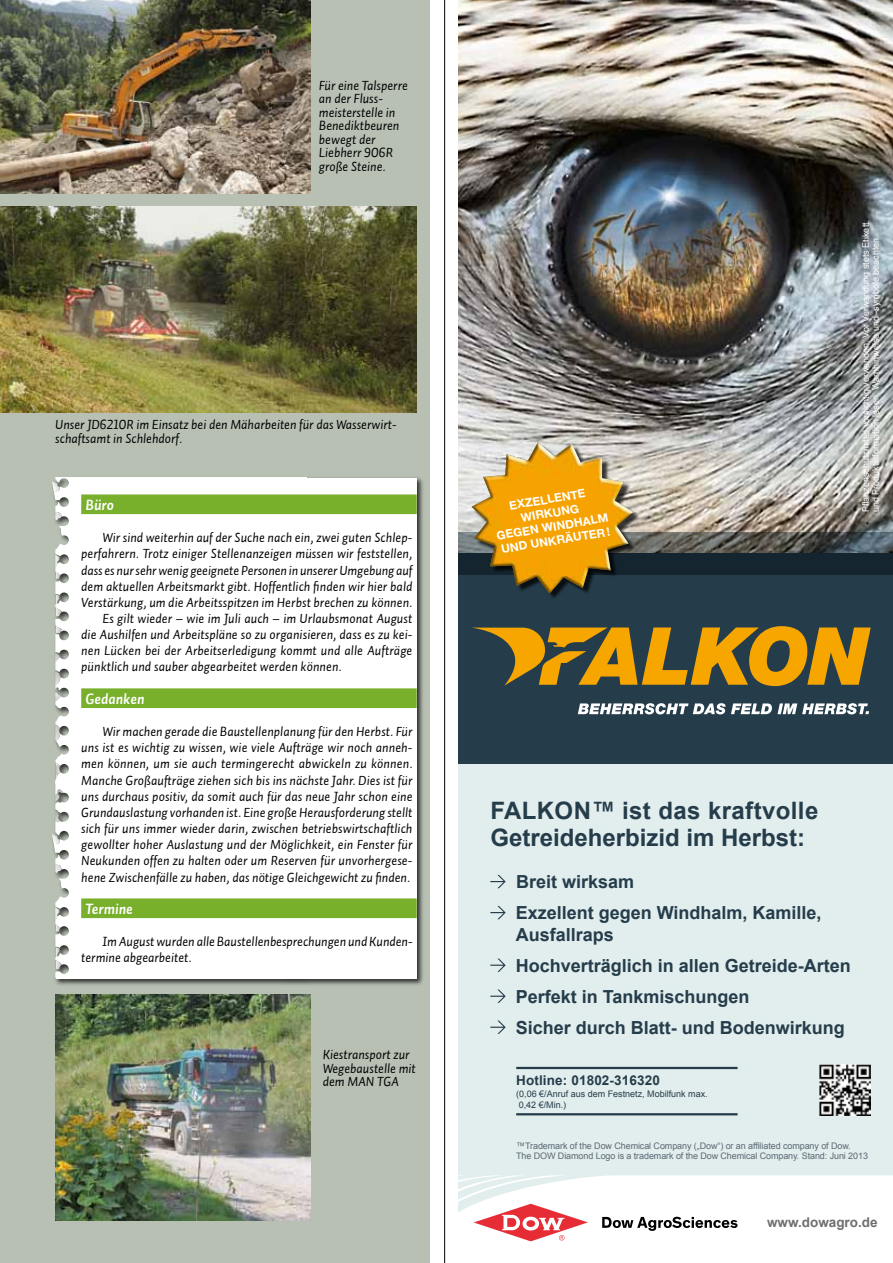
<style>
.page{position:relative;width:893px;height:1263px;background:#fff}
.page>*{position:absolute;margin:0;border:0;box-sizing:border-box;transform-origin:0 0}
.t1{font:700 24px/27px "Arial";color:#253d4b}
.t2{font:700 18px/31px "Arial";color:#253d4b}
.t3{font:15px "Auto 1 Bold Italic LF";color:#fff}
.t4{font:13.5px/13.5px "Auto 1 Italic LF";color:#000}
.t5{font:700 13.5px "Arial";letter-spacing:.01em;color:#253d4b}
.t6{font:700 13.5px "Arial";color:#706f6f}
.t7{font:700 11.7px/14px "Helvetica Neue LT Std";color:#fff;text-align:center}
.t8{font:9px/10.8px "Arial";letter-spacing:-.01em;color:#5c6875}
.t9{font:9px/9.8px "Arial";color:#fff}
.t10{font:9px/10.5px "Arial";color:#253d4b}
</style>
<div class="page">
<div style="left:0;top:0;width:429px;height:1263px;background:#b7c0b3"></div>
<hr style="left:444px;top:0;width:1px;height:1263px;background:#000">
<div style="left:51px;top:476px;width:373px;height:510px;background:#000;opacity:.75"></div>
<div style="left:54px;top:477px;width:228px;height:304px;background:#fff"></div>
<svg style="left:55px;top:762px;width:6px;height:18px"></svg>
<svg style="left:55px;top:724px;width:5px;height:17px"></svg>
<svg style="left:55px;top:654px;width:5px;height:8px"></svg>
<svg style="left:55px;top:625px;width:7px;height:8px"></svg>
<svg style="left:55px;top:595px;width:7px;height:21px"></svg>
<svg style="left:52px;top:481px;width:8px;height:10px"></svg>
<svg style="left:55px;top:512px;width:7px;height:8px"></svg>
<div style="left:54px;top:781px;width:228px;height:197px;background:#fff"></div>
<svg style="left:55px;top:948px;width:7px;height:21px"></svg>
<svg style="left:55px;top:812px;width:5px;height:10px"></svg>
<svg style="left:52px;top:834px;width:8px;height:10px"></svg>
<svg style="left:55px;top:865px;width:7px;height:8px"></svg>
<div style="left:282px;top:477px;width:135px;height:501px;background:#fff"></div>
<div style="left:81px;top:494px;width:336px;height:20px;background:#78af2b"></div>
<div style="left:81px;top:688px;width:336px;height:20px;background:#78af2b"></div>
<div style="left:81px;top:898px;width:336px;height:20px;background:#78af2b"></div>
<img style="left:0;top:0;width:310px;height:193px">
<img style="left:0;top:206px;width:417px;height:207px">
<img style="left:55px;top:994px;width:255px;height:227px">
<div style="left:459px;top:0;width:434px;height:1263px;background:#e2eded"></div>
<img style="left:459px;top:0;width:434px;height:532px">
<div style="left:459px;top:553px;width:434px;height:210px;background:#253d4b"></div>
<svg style="left:459px;top:532px;width:434px;height:42px;background:#364044"></svg>
<svg style="left:578px;top:703px;width:194px;height:11px"></svg>
<svg style="left:778px;top:703px;width:91px;height:11px"></svg>
<svg style="left:472px;top:626px;width:399px;height:60px"></svg>
<svg style="left:490px;top:875px;width:16px;height:13px"></svg>
<svg style="left:490px;top:906px;width:16px;height:13px"></svg>
<svg style="left:490px;top:958px;width:16px;height:14px"></svg>
<svg style="left:490px;top:989px;width:16px;height:14px"></svg>
<svg style="left:490px;top:1020px;width:16px;height:14px"></svg>
<img style="left:820px;top:1065px;width:51px;height:51px">
<hr style="left:516px;top:1067px;width:222px;height:2px;background:#253d4b">
<hr style="left:516px;top:1113px;width:222px;height:2px;background:#253d4b">
<div style="left:473px;top:444px;width:167px;height:156px;background:#000;opacity:.75"></div>
<img style="left:472px;top:442px;width:161px;height:152px">
<svg style="left:459px;top:1175px;width:434px;height:88px;background:#f8f0f1"></svg>
<p class="t4" style="left:319px;top:78px;width:90px">Für eine Talsperre an der Fluss&shy;meisterstelle in<br>Benediktbeuren bewegt der<br>Liebherr 906R große Steine.</p>
<p class="t4" style="left:55px;top:418px;width:343px">Unser JD6210R im Einsatz bei den Mäharbeiten für das Wasserwirt&shy;schaftsamt in Schlehdorf.</p>
<p class="t3" style="left:85px;top:495px;width:30px">Büro</p>
<p class="t4" style="left:102px;top:531px;width:311px">Wir sind weiterhin auf der Suche nach ein, zwei guten Schlep-</p>
<p class="t4" style="left:81px;top:547px;width:333px">perfahrern. Trotz einiger Stellenanzeigen müssen wir feststellen,</p>
<p class="t4" style="left:81px;top:563px;width:333px">dass es nur sehr wenig geeignete Personen in unserer Umgebung auf</p>
<p class="t4" style="left:81px;top:579px;width:333px">dem aktuellen Arbeitsmarkt gibt. Hoffentlich finden wir hier bald</p>
<p class="t4" style="left:81px;top:595px;width:333px">Verstärkung, um die Arbeitsspitzen im Herbst brechen zu können.</p>
<p class="t4" style="left:102px;top:612px;width:311px">Es gilt wieder – wie im Juli auch – im Urlaubsmonat August</p>
<p class="t4" style="left:81px;top:628px;width:333px">die Aushilfen und Arbeitspläne so zu organisieren, dass es zu kei-</p>
<p class="t4" style="left:81px;top:644px;width:333px">nen Lücken bei der Arbeitserledigung kommt und alle Aufträge</p>
<p class="t4" style="left:81px;top:660px;width:262px">pünktlich und sauber abgearbeitet werden können.</p>
<p class="t3" style="left:85px;top:689px;width:61px">Gedanken</p>
<p class="t4" style="left:81px;top:723px;width:333px;line-height:16.2px;text-align:justify;text-indent:21px">Wir machen gerade die Baustellenplanung für den Herbst. Für uns ist es wichtig zu wissen, wie viele Aufträge wir noch anneh&shy;men können, um sie auch termingerecht abwickeln zu können.<br>Manche Großaufträge ziehen sich bis ins nächste Jahr. Dies ist für uns durchaus positiv, da somit auch für das neue Jahr schon eine Grundauslastung vorhanden ist. Eine große Herausforderung stellt sich für uns immer wieder darin, zwischen betriebswirtschaftlich gewollter hoher Auslastung und der Möglichkeit, ein Fenster für Neukunden offen zu halten oder um Reserven für unvorhergese&shy;hene Zwischenfälle zu haben, das nötige Gleichgewicht zu finden.</p>
<p class="t3" style="left:85px;top:899px;width:49px">Termine</p>
<p class="t4" style="left:81px;top:933px;width:333px;line-height:16.2px;text-indent:21px">Im August wurden alle Baustellenbesprechungen und Kunden&shy;termine abgearbeitet.</p>
<p class="t4" style="left:319px;top:822px;width:87px">EC180 mit<br>FAE Forstfräse im Anbau am<br>Windachspeicher in Finning</p>
<p class="t4" style="left:323px;top:1048px;width:95px">Kiestransport zur<br>Wegebaustelle mit dem MAN TGA</p>
<p class="t7" style="left:491px;top:501px;width:115px;rotate:-9deg">EXZELLENTE<br>WIRKUNG<br>GEGEN WINDHALM<br>UND UNKRÄUTER !</p>
<p class="t9" style="left:861px;top:512px;width:291px;rotate:-90deg">Pflanzenschutzmittel vorsichtig verwenden. Vor Verwendung stets Etikett und Produktinformation lesen. Warnhinweise und -symbole beachten.</p>
<h1 class="t1" style="left:490px;top:798px;width:330px">FALKON™ ist das kraftvolle<br>Getreideherbizid im Herbst:</h1>
<h2 class="t2" style="left:516px;top:867px;width:307px">Breit wirksam<br>Exzellent gegen Windhalm, Kamille,</h2>
<h2 class="t2" style="left:516px;top:920px;width:337px">Ausfallraps<br>Hochverträglich in allen Getreide-Arten<br>Perfekt in Tankmischungen<br>Sicher durch Blatt- und Bodenwirkung</h2>
<p class="t5" style="left:516px;top:1071px;width:145px">Hotline: 01802-316320</p>
<p class="t10" style="left:516px;top:1089px;width:193px">(0,06 €/Anruf aus dem Festnetz, Mobilfunk max.<br>0,42 €/Min.)</p>
<p class="t8" style="left:516px;top:1140px;width:353px">™Trademark of the Dow Chemical Company („Dow“) or an affiliated company of Dow.<br>The DOW Diamond Logo is a trademark of the Dow Chemical Company. Stand: Juni 2013</p>
<p class="t6" style="left:767px;top:1213px;width:112px">www.dowagro.de</p>
</div>
